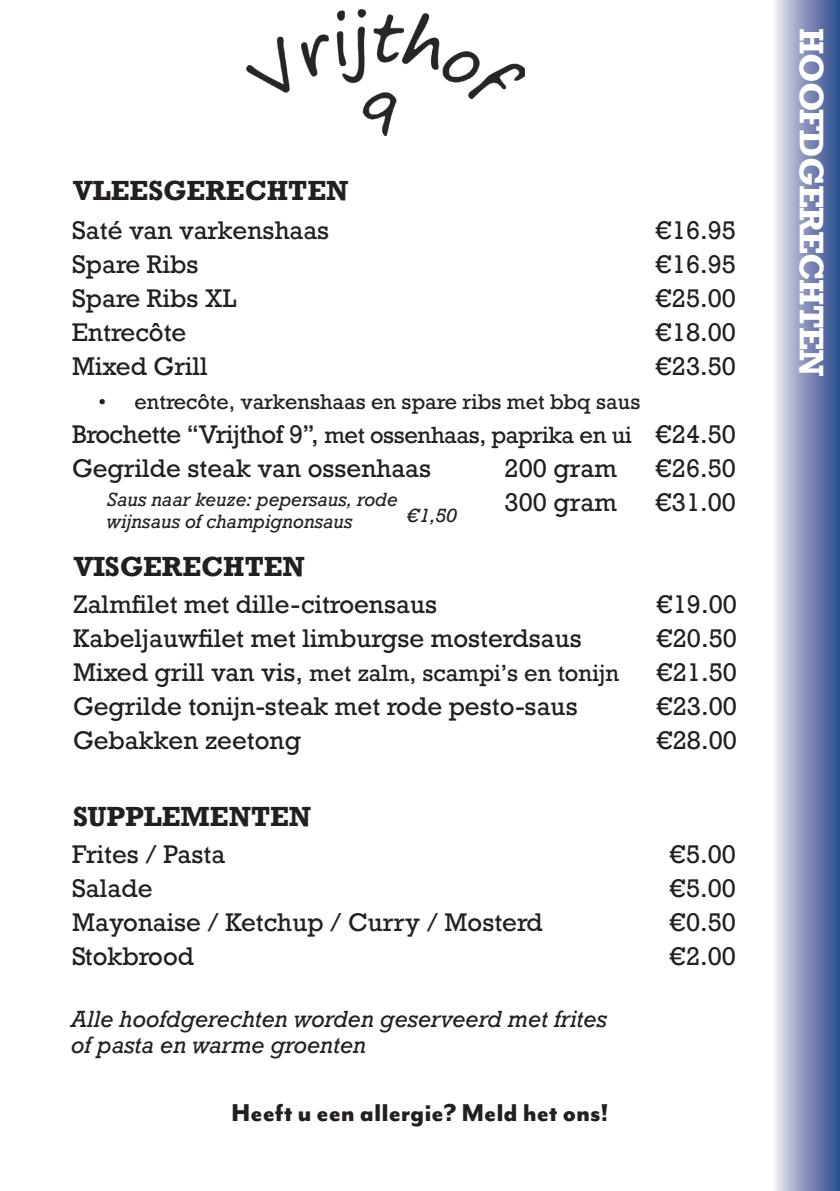
<style>
.page{position:relative;width:840px;height:1191px;background:#fff}
.page>*{position:absolute;margin:0;border:0;box-sizing:border-box;transform-origin:0 0}
.t1{font:700 32px "Rockwell";letter-spacing:-.03em;color:#fff}
.t2{font:800 28px "Mr Eaves Mod OT";color:#231f20}
.t3{font:700 26px "Rockwell";color:#231f20}
.t4{font:24px/34px "Rockwell";color:#231f20;text-align:justify}
.t5{font:italic 22px/26.4px "Rockwell";color:#231f20}
.t6{font:22px "Rockwell";letter-spacing:-.02em;color:#231f20}
.t7{font:22px "Rockwell";color:#231f20}
.t8{font:20px "Rockwell";color:#231f20}
.t9{font:italic 18px/21.6px "Rockwell";color:#231f20}
.s1{font-size:24px}
</style>
<div class="page">
<img style="left:246px;top:9px;width:278px;height:126px">
<svg style="left:775px;top:0;width:64px;height:1191px;background:#8895bd"></svg>
<p class="t3" style="left:73px;top:174px;width:277px">VLEESGERECHTEN</p>
<p class="t4" style="left:72px;top:214px;width:258px">Saté van varkenshaas</p>
<p class="t4" style="left:72px;top:248px;width:128px">Spare Ribs</p>
<p class="t4" style="left:72px;top:282px;width:166px">Spare Ribs XL</p>
<p class="t4" style="left:72px;top:316px;width:116px">Entrecôte</p>
<p class="t4" style="left:72px;top:350px;width:137px">Mixed Grill</p>
<p class="t8" style="left:98px;top:389px;width:543px">• entrecôte, varkenshaas en spare ribs met bbq saus</p>
<p class="t6" style="left:72px;top:421px;width:561px"><span class="s1">Brochette “Vrijthof 9”,</span> met ossenhaas, paprika en ui</p>
<p class="t4" style="left:72px;top:452px;width:360px">Gegrilde steak van ossenhaas</p>
<p class="t4" style="left:504px;top:452px;width:114px">200 gram<br>300 gram</p>
<p class="t9" style="left:107px;top:489px;width:292px">Saus naar keuze: pepersaus, rode wijnsaus of champignonsaus</p>
<p class="t9" style="left:406px;top:505px;width:52px">€1,50</p>
<p class="t3" style="left:74px;top:549px;width:232px">VISGERECHTEN</p>
<p class="t4" style="left:73px;top:588px;width:365px">Zalmfilet met dille-citroensaus</p>
<p class="t4" style="left:73px;top:622px;width:510px">Kabeljauwfilet met limburgse mosterdsaus</p>
<p class="t7" style="left:73px;top:660px;width:547px"><span class="s1">Mixed grill van vis,</span> met zalm, scampi’s en tonijn</p>
<p class="t4" style="left:73px;top:690px;width:506px">Gegrilde tonijn-steak met rode pesto-saus</p>
<p class="t4" style="left:73px;top:724px;width:229px">Gebakken zeetong</p>
<p class="t4" style="left:654px;top:214px;width:83px">€16.95 €16.95 €25.00 €18.00 €23.50</p>
<p class="t4" style="left:654px;top:418px;width:83px">€24.50 €26.50 €31.00</p>
<p class="t4" style="left:655px;top:588px;width:83px">€19.00 €20.50 €21.50 €23.00 €28.00</p>
<p class="t3" style="left:73px;top:800px;width:240px">SUPPLEMENTEN</p>
<p class="t4" style="left:72px;top:838px;width:155px">Frites / Pasta</p>
<p class="t4" style="left:72px;top:872px;width:82px">Salade</p>
<p class="t4" style="left:72px;top:906px;width:472px">Mayonaise / Ketchup / Curry / Mosterd</p>
<p class="t4" style="left:72px;top:940px;width:123px">Stokbrood</p>
<p class="t5" style="left:71px;top:1006px;width:537px">Alle hoofdgerechten worden geserveerd met frites of pasta en warme groenten</p>
<p class="t2" style="left:231px;top:1097px;width:379px">Heeft u een allergie? Meld het ons!</p>
<p class="t4" style="left:668px;top:838px;width:69px">€5.00 €5.00 €0.50 €2.00</p>
<p class="t1" style="left:831px;top:28px;width:350px;rotate:90deg">HOOFDGERECHTEN</p>
</div>
